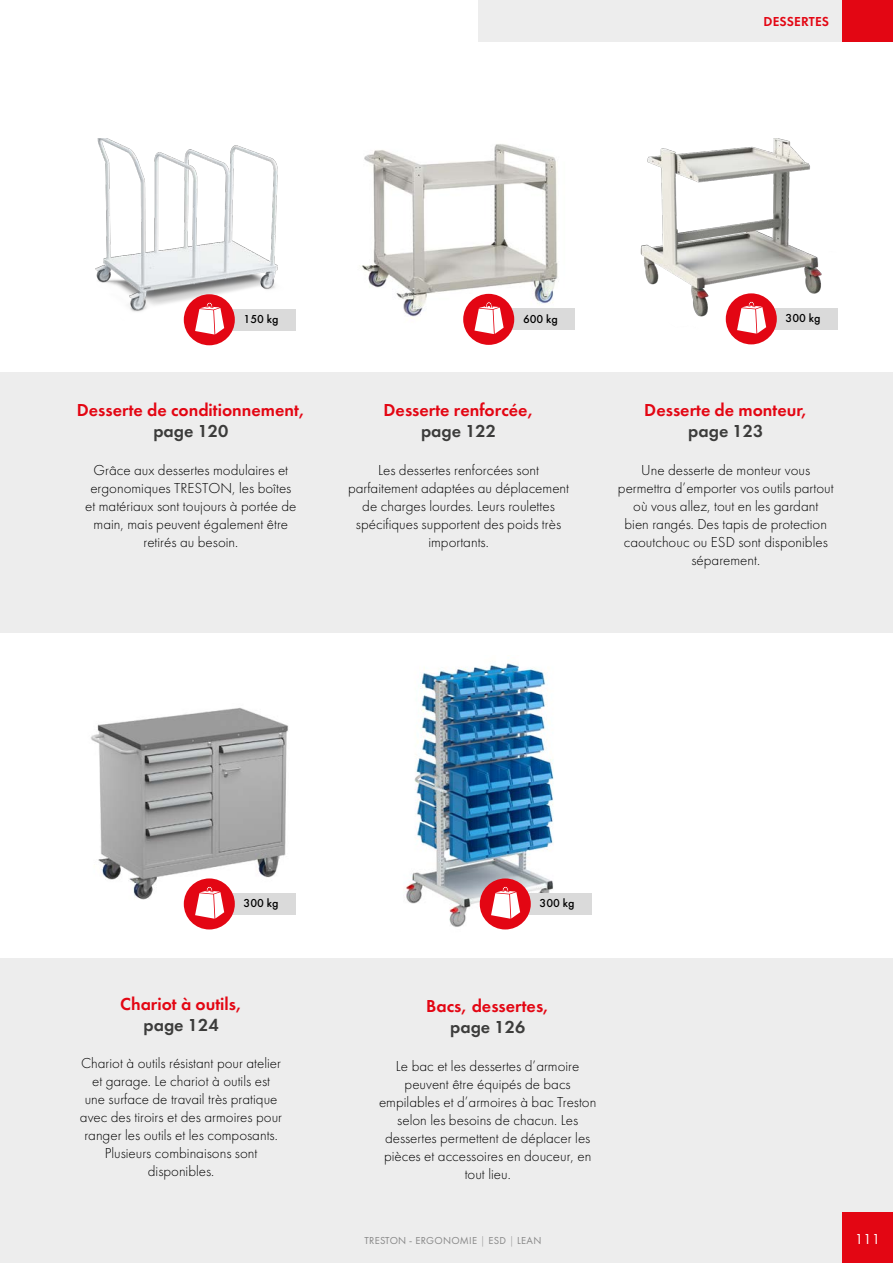
<style>
.page{position:relative;width:893px;height:1263px;background:#fff}
.page>*{position:absolute;margin:0;border:0;box-sizing:border-box;transform-origin:0 0}
.t1{font:18px "Futura Demi";color:#e30613}
.t2{font:18px "Futura Demi";color:#3c3c3b}
.t3{font:300 15px/18px "Futura";color:#000;text-align:center}
.t4{font:15px "Futura";color:#fff}
.t5{font:13.5px "Futura Demi";letter-spacing:.01em;color:#e30613}
.t6{font:500 12px "Futura";color:#000}
.t7{font:10.5px "Futura";letter-spacing:.025em;color:#878787}
.s1{font-weight:300}
</style>
<div class="page">
<img style="left:362px;top:144px;width:213px;height:189px">
<div style="left:0;top:372px;width:893px;height:260px;background:#ededed"></div>
<div style="left:0;top:959px;width:893px;height:304px;background:#ededed"></div>
<img style="left:91px;top:708px;width:198px;height:202px">
<img style="left:95px;top:138px;width:191px;height:196px">
<img style="left:406px;top:663px;width:148px;height:267px">
<div style="left:505px;top:309px;width:70px;height:21px;background:#dadada"></div>
<div style="left:463px;top:294px;width:51px;height:51px;background:#e30613;border-radius:50%"></div>
<svg style="left:474px;top:302px;width:30px;height:32px"></svg>
<div style="left:768px;top:308px;width:70px;height:22px;background:#dadada"></div>
<div style="left:726px;top:293px;width:51px;height:51px;background:#e30613;border-radius:50%"></div>
<svg style="left:737px;top:330px;width:25px;height:4px"></svg>
<div style="left:226px;top:893px;width:70px;height:22px;background:#dadada"></div>
<div style="left:184px;top:878px;width:51px;height:51px;background:#e30613;border-radius:50%"></div>
<svg style="left:195px;top:886px;width:29px;height:33px"></svg>
<div style="left:226px;top:309px;width:70px;height:21px;background:#dadada"></div>
<div style="left:184px;top:294px;width:51px;height:51px;background:#e30613;border-radius:50%"></div>
<svg style="left:195px;top:302px;width:29px;height:32px"></svg>
<div style="left:522px;top:893px;width:70px;height:22px;background:#dadada"></div>
<div style="left:480px;top:878px;width:51px;height:51px;background:#e30613;border-radius:50%"></div>
<svg style="left:491px;top:886px;width:29px;height:33px"></svg>
<img style="left:640px;top:138px;width:182px;height:192px">
<div style="left:842px;top:1212px;width:51px;height:51px;background:#e30613"></div>
<div style="left:478px;top:0;width:415px;height:42px;background:#ededed"></div>
<div style="left:842px;top:0;width:51px;height:42px;background:#e30613"></div>
<p class="t5" style="left:763px;top:13px;width:67px">DESSERTES</p>
<p class="t6" style="left:244px;top:312px;width:36px">150 kg</p>
<p class="t1" style="left:77px;top:399px;width:230px">Desserte de conditionnement,</p>
<p class="t2" style="left:153px;top:420px;width:77px">page 120</p>
<p class="t3" style="left:85px;top:461px;width:213px">Grâce aux dessertes modulaires et ergonomiques TRESTON, les boîtes et matériaux sont toujours à portée de main, mais peuvent également être retirés au besoin.</p>
<p class="t6" style="left:523px;top:311px;width:36px">600 kg</p>
<p class="t6" style="left:786px;top:311px;width:36px">300 kg</p>
<p class="t1" style="left:384px;top:399px;width:151px">Desserte renforcée,</p>
<p class="t2" style="left:421px;top:420px;width:77px">page 122</p>
<p class="t3" style="left:348px;top:461px;width:223px">Les dessertes renforcées sont parfaitement adaptées au déplacement de charges lourdes. Leurs roulettes spécifiques supportent des poids très importants.</p>
<p class="t1" style="left:644px;top:399px;width:165px">Desserte de monteur,</p>
<p class="t2" style="left:688px;top:420px;width:77px">page 123</p>
<p class="t3" style="left:618px;top:461px;width:217px">Une desserte de monteur vous permettra d’emporter vos outils partout où vous allez, tout en les gardant<br>bien rangés. Des tapis de protection caoutchouc ou ESD sont disponibles séparement.</p>
<p class="t6" style="left:244px;top:896px;width:36px">300 kg</p>
<p class="t1" style="left:120px;top:992px;width:123px">Chariot à outils,</p>
<p class="t2" style="left:144px;top:1014px;width:77px">page 124</p>
<p class="t3" style="left:80px;top:1054px;width:204px">Chariot à outils résistant pour atelier et garage. Le chariot à outils est<br>une surface de travail très pratique avec des tiroirs et des armoires pour ranger les outils et les composants.<br>Plusieurs combinaisons sont disponibles.</p>
<p class="t6" style="left:540px;top:896px;width:36px">300 kg</p>
<p class="t1" style="left:426px;top:994px;width:124px">Bacs, dessertes,</p>
<p class="t2" style="left:450px;top:1016px;width:77px">page 126</p>
<p class="t3" style="left:379px;top:1057px;width:219px">Le bac et les dessertes d’armoire peuvent être équipés de bacs empilables et d’armoires à bac Treston selon les besoins de chacun. Les dessertes permettent de déplacer les pièces et accessoires en douceur, en tout lieu.</p>
<p class="t7" style="left:364px;top:1234px;width:178px">TRESTON - ERGONOMIE <span class="s1">|</span> ESD <span class="s1">|</span> LEAN</p>
<p class="t4" style="left:855px;top:1230px;width:27px">111</p>
</div>
